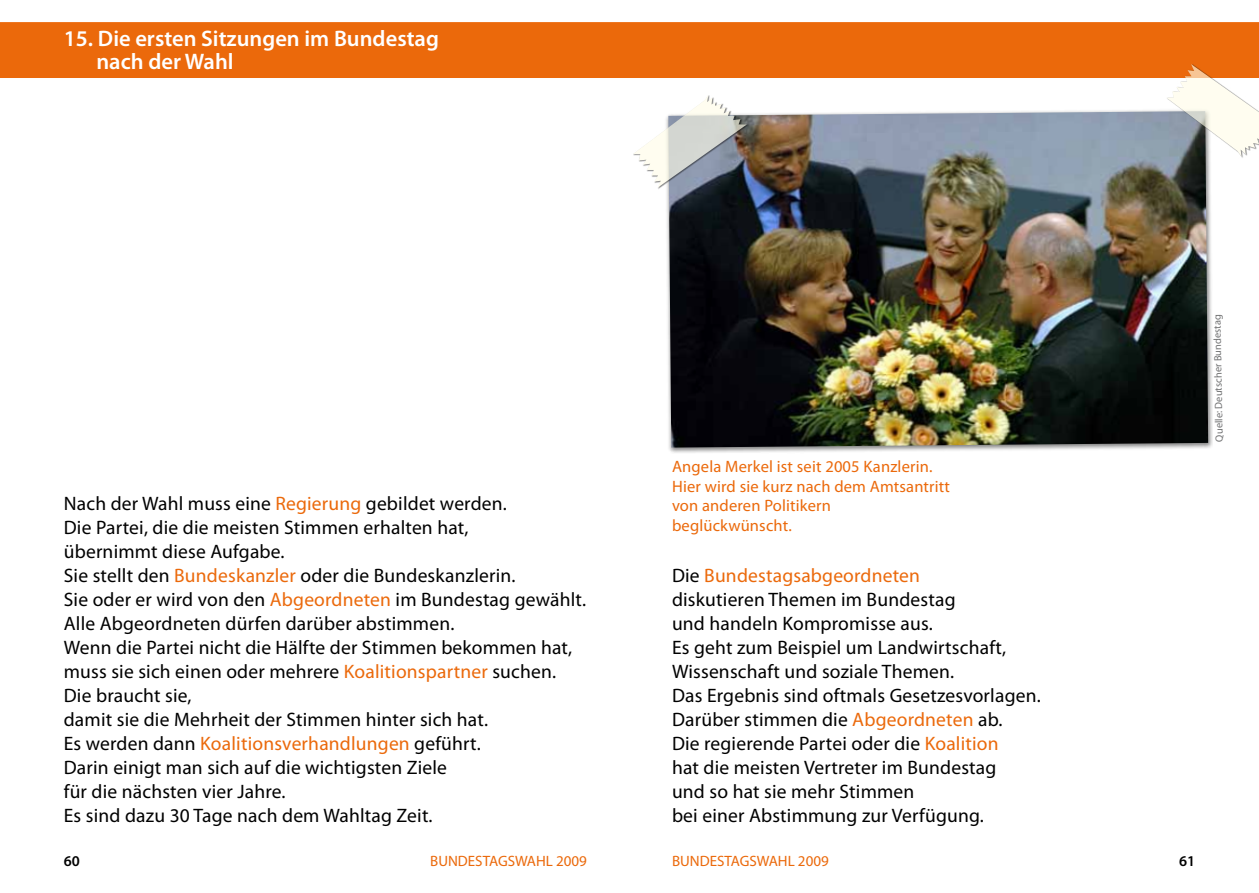
<style>
.page{position:relative;width:1259px;height:893px;background:#fff}
.page>*{position:absolute;margin:0;border:0;box-sizing:border-box;transform-origin:0 0}
.Balken_Typo{font:600 22.5px/22.5px "Myriad Pro";color:#fff}
.Brot{font:19.5px/24px "Myriad Pro";letter-spacing:.01em;color:#000}
.Brot-2{font:19.5px "Myriad Pro";letter-spacing:.01em;color:#eb690b}
.BILDU{font:16.5px/19.5px "Myriad Pro";letter-spacing:.01em;color:#eb690b}
.t1{font:15px "Myriad Pro";color:#eb690b}
.t2{font:600 15px "Myriad Pro";color:#000}
.QUELLE_BILDER{font:10.5px "Myriad Pro";color:#707172}
.s1{color:#eb690b}
.s2{color:#000}
</style>
<div class="page">
<div style="left:0;top:22px;width:1259px;height:56px;background:#eb690b"></div>
<div style="left:664px;top:108px;width:549px;height:346px;background:#000;opacity:.5"></div>
<img style="left:668px;top:111px;width:540px;height:337px">
<div style="left:1166px;top:64px;width:93px;height:95px;background:#000;opacity:.75"></div>
<svg style="left:1166px;top:64px;width:93px;height:93px"></svg>
<svg style="left:633px;top:95px;width:114px;height:93px"></svg>
<p class="Balken_Typo" style="left:96px;top:27px;width:344px;text-indent:-33px">15. Die ersten Sitzungen im Bundestag nach der Wahl</p>
<p class="Brot" style="left:64px;top:491px;width:444px">Nach der Wahl muss eine <span class="s1">Regierung</span> gebildet werden.</p>
<p class="Brot" style="left:64px;top:515px;width:406px">Die Partei, die die meisten Stimmen erhalten hat,</p>
<p class="Brot" style="left:64px;top:539px;width:222px">übernimmt diese Aufgabe.</p>
<p class="Brot" style="left:64px;top:563px;width:453px">Sie stellt den <span class="s1">Bundeskanzler</span> oder die Bundeskanzlerin.</p>
<p class="Brot" style="left:64px;top:587px;width:524px">Sie oder er wird von den <span class="s1">Abgeordneten</span> im Bundestag gewählt.</p>
<p class="Brot" style="left:64px;top:611px;width:392px">Alle Abgeordneten dürfen darüber abstimmen.</p>
<p class="Brot" style="left:64px;top:635px;width:510px">Wenn die Partei nicht die Hälfte der Stimmen bekommen hat,</p>
<p class="Brot" style="left:64px;top:659px;width:494px">muss sie sich einen oder mehrere <span class="s1">Koalitionspartner</span> suchen.</p>
<p class="Brot" style="left:64px;top:683px;width:129px">Die braucht sie,</p>
<p class="Brot" style="left:64px;top:707px;width:426px">damit sie die Mehrheit der Stimmen hinter sich hat.</p>
<p class="Brot-2" style="left:64px;top:731px;width:418px"><span class="s2">Es werden dann</span> Koalitionsverhandlungen <span class="s2">geführt.</span></p>
<p class="Brot" style="left:64px;top:755px;width:385px">Darin einigt man sich auf die wichtigsten Ziele für die nächsten vier Jahre.</p>
<p class="Brot" style="left:64px;top:803px;width:370px">Es sind dazu 30 Tage nach dem Wahltag Zeit.</p>
<p class="BILDU" style="left:672px;top:457px;width:279px">Angela Merkel ist seit 2005 Kanzlerin.<br>Hier wird sie kurz nach dem Amtsantritt von anderen Politikern beglückwünscht.</p>
<p class="Brot" style="left:672px;top:563px;width:285px">Die <span class="s1">Bundestagsabgeordneten </span>diskutieren Themen im Bundestag und handeln Kompromisse aus.</p>
<p class="Brot" style="left:672px;top:635px;width:336px">Es geht zum Beispiel um Landwirtschaft,</p>
<p class="Brot" style="left:672px;top:659px;width:284px">Wissenschaft und soziale Themen.</p>
<p class="Brot" style="left:672px;top:683px;width:370px">Das Ergebnis sind oftmals Gesetzesvorlagen.</p>
<p class="Brot" style="left:672px;top:707px;width:332px">Darüber stimmen die <span class="s1">Abgeordneten</span> ab.</p>
<p class="Brot" style="left:672px;top:731px;width:328px">Die regierende Partei oder die <span class="s1">Koalition </span>hat die meisten Vertreter im Bundestag und so hat sie mehr Stimmen<br>bei einer Abstimmung zur Verfügung.</p>
<p class="t2" style="left:64px;top:851px;width:18px">60</p>
<p class="t1" style="left:430px;top:852px;width:158px">BUNDESTAGSWAHL 2009</p>
<p class="t1" style="left:672px;top:852px;width:158px">BUNDESTAGSWAHL 2009</p>
<p class="t2" style="left:1179px;top:851px;width:18px">61</p>
<p class="QUELLE_BILDER" style="left:1212px;top:442px;width:129px;rotate:-91deg">Quelle: Deutscher Bundestag</p>
</div>
